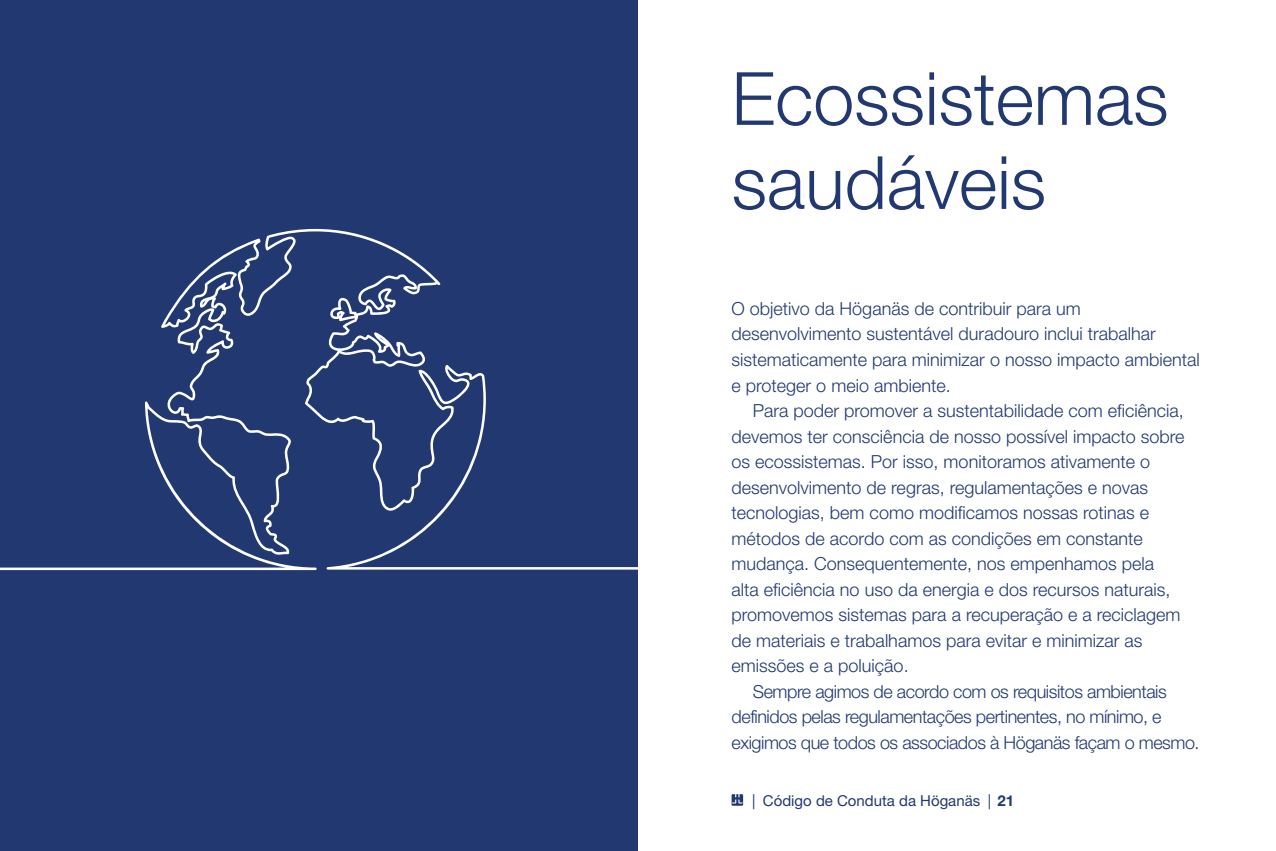
<style>
.page{position:relative;width:1276px;height:851px;background:#fff}
.page>*{position:absolute;margin:0;border:0;box-sizing:border-box;transform-origin:0 0}
.t1{font:300 73.5px/84px "Helvetica Neue LT Std";color:#213871}
.t2{font:300 18px/25.5px "Helvetica Neue LT Std";color:#213871}
.t3{font:300 18px/25.5px "Helvetica Neue LT Std";letter-spacing:-.025em;color:#213871}
.t4{font:15px "Helvetica Neue LT Std";color:#213871}
.s1{font-weight:700}
</style>
<div class="page">
<svg style="left:731px;top:794px;width:12px;height:11px"></svg>
<div style="left:0;top:0;width:638px;height:850px;background:#213871"></div>
<svg style="left:0;top:229px;width:638px;height:341px"></svg>
<h1 class="t1" style="left:731px;top:55px;width:438px">Ecossistemas saudáveis</h1>
<p class="t2" style="left:731px;top:295px;width:470px">O objetivo da Höganäs de contribuir para um desenvolvimento sustentável duradouro inclui trabalhar sistematicamente para minimizar o nosso impacto ambiental e proteger o meio ambiente.</p>
<p class="t2" style="left:731px;top:397px;width:454px;text-indent:21px">Para poder promover a sustentabilidade com eficiência, devemos ter consciência de nosso possível impacto sobre os ecossistemas. Por isso, monitoramos ativamente o desenvolvimento de regras, regulamentações e novas tecnologias, bem como modificamos nossas rotinas e métodos de acordo com as condições em constante mudança. Consequentemente, nos empenhamos pela alta eficiência no uso da energia e dos recursos naturais, promovemos sistemas para a recuperação e a reciclagem de materiais e trabalhamos para evitar e minimizar as emissões e a poluição.</p>
<p class="t3" style="left:731px;top:678px;width:469px;text-indent:21px">Sempre agimos de acordo com os requisitos ambientais definidos pelas regulamentações pertinentes, no mínimo, e exigimos que todos os associados à Höganäs façam o mesmo.</p>
<p class="t4" style="left:752px;top:791px;width:263px">| Código de Conduta da Höganäs | <span class="s1">21</span></p>
</div>
